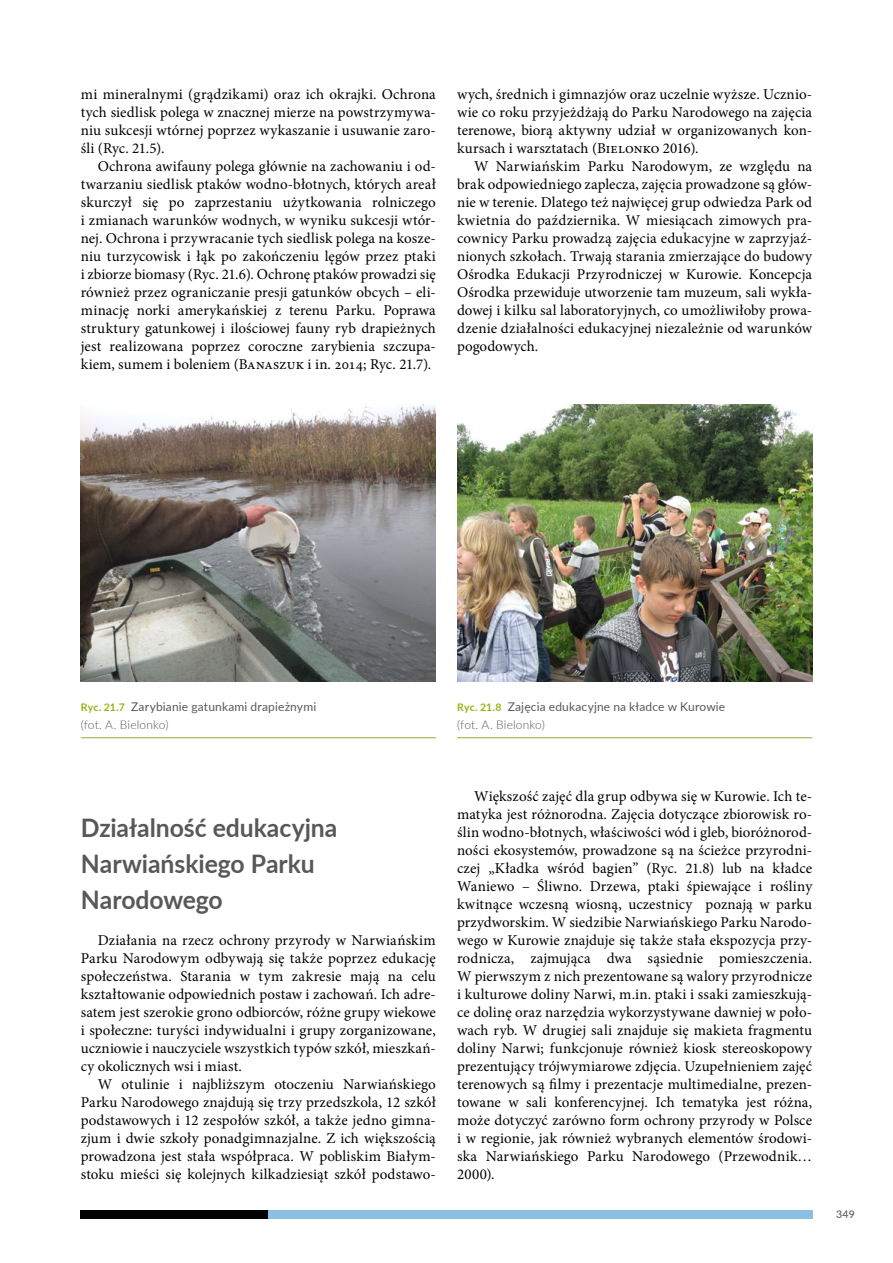
<style>
.page{position:relative;width:893px;height:1263px;background:#fff}
.page>*{position:absolute;margin:0;border:0;box-sizing:border-box;transform-origin:0 0}
.t1{font:700 25.5px/36px "Lato";color:#58585a}
.t2{font:15px/18px "Minion Pro";color:#000;text-align:justify}
.t3{font:12px/18px "Lato";letter-spacing:.015em;color:#58585a}
.t4{font:500 10.5px "Lato";color:#58585a}
.s1{font-weight:700;font-size:10.5px;color:#97b314}
.s2{font-weight:300}
</style>
<div class="page">
<div style="left:81px;top:1210px;width:187px;height:8px;background:#000"></div>
<div style="left:268px;top:1210px;width:544px;height:8px;background:#8cbfe3"></div>
<hr style="left:81px;top:737px;width:355px;height:1px;background:#95ad3c">
<hr style="left:457px;top:737px;width:355px;height:1px;background:#95ad3c">
<img style="left:81px;top:405px;width:355px;height:276px">
<img style="left:457px;top:405px;width:355px;height:276px">
<p class="t2" style="left:81px;top:85px;width:357px">mi mineralnymi (grądzikami) oraz ich okrajki. Ochrona tych siedlisk polega w znacznej mierze na powstrzymywa&shy;niu sukcesji wtórnej poprzez wykaszanie i usuwanie zaro&shy;śli (Ryc. 21.5).</p>
<p class="t2" style="left:81px;top:157px;width:357px;text-indent:17px">Ochrona awifauny polega głównie na zachowaniu i od&shy;twarzaniu siedlisk ptaków wodno-błotnych, których areał skurczył się po zaprzestaniu użytkowania rolniczego i zmianach warunków wodnych, w wyniku sukcesji wtór&shy;nej. Ochrona i przywracanie tych siedlisk polega na kosze&shy;niu turzycowisk i łąk po zakończeniu lęgów przez ptaki i zbiorze biomasy (Ryc. 21.6). Ochronę ptaków prowadzi się również przez ograniczanie presji gatunków obcych – eli&shy;minację norki amerykańskiej z terenu Parku. Poprawa struktury gatunkowej i ilościowej fauny ryb drapieżnych jest realizowana poprzez coroczne zarybienia szczupa&shy;kiem, sumem i boleniem (Banaszuk i in. 2014; Ryc. 21.7).</p>
<p class="t2" style="left:457px;top:85px;width:357px">wych, średnich i gimnazjów oraz uczelnie wyższe. Ucznio&shy;wie co roku przyjeżdżają do Parku Narodowego na zajęcia terenowe, biorą aktywny udział w organizowanych kon&shy;kursach i warsztatach (Bielonko 2016).</p>
<p class="t2" style="left:457px;top:157px;width:357px;text-indent:17px">W Narwiańskim Parku Narodowym, ze względu na brak odpowiedniego zaplecza, zajęcia prowadzone są głów&shy;nie w terenie. Dlatego też najwięcej grup odwiedza Park od kwietnia do października. W miesiącach zimowych pra&shy;cownicy Parku prowadzą zajęcia edukacyjne w zaprzyjaź&shy;nionych szkołach. Trwają starania zmierzające do budowy Ośrodka Edukacji Przyrodniczej w Kurowie. Koncepcja Ośrodka przewiduje utworzenie tam muzeum, sali wykła&shy;dowej i kilku sal laboratoryjnych, co umożliwiłoby prowa&shy;dzenie działalności edukacyjnej niezależnie od warunków pogodowych.</p>
<p class="t3" style="left:81px;top:697px;width:237px"><span class="s1">Ryc. 21.7</span> Zarybianie gatunkami drapieżnymi <span class="s2">(fot. A. Bielonko)</span></p>
<p class="t3" style="left:457px;top:697px;width:270px"><span class="s1">Ryc. 21.8</span> Zajęcia edukacyjne na kładce w Kurowie <span class="s2">(fot. A. Bielonko)</span></p>
<h1 class="t1" style="left:81px;top:808px;width:258px">Działalność edukacyjna<br>Narwiańskiego Parku<br>Narodowego</h1>
<p class="t2" style="left:81px;top:931px;width:357px;text-indent:17px">Działania na rzecz ochrony przyrody w Narwiańskim Parku Narodowym odbywają się także poprzez edukację społeczeństwa. Starania w tym zakresie mają na celu kształtowanie odpowiednich postaw i zachowań. Ich adre&shy;satem jest szerokie grono odbiorców, różne grupy wiekowe i społeczne: turyści indywidualni i grupy zorganizowane, uczniowie i nauczyciele wszystkich typów szkół, mieszkań&shy;cy okolicznych wsi i miast.</p>
<p class="t2" style="left:81px;top:1075px;width:357px;text-indent:17px">W otulinie i najbliższym otoczeniu Narwiańskiego Parku Narodowego znajdują się trzy przedszkola, 12 szkół podstawowych i 12 zespołów szkół, a także jedno gimna&shy;zjum i dwie szkoły ponadgimnazjalne. Z ich większością prowadzona jest stała współpraca. W pobliskim Białym&shy;stoku mieści się kolejnych kilkadziesiąt szkół podstawo-</p>
<p class="t2" style="left:457px;top:787px;width:357px;text-indent:17px">Większość zajęć dla grup odbywa się w Kurowie. Ich te&shy;matyka jest różnorodna. Zajęcia dotyczące zbiorowisk ro&shy;ślin wodno-błotnych, właściwości wód i gleb, bioróżnorod&shy;ności ekosystemów, prowadzone są na ścieżce przyrodni&shy;czej „Kładka wśród bagien” (Ryc. 21.8) lub na kładce Waniewo – Śliwno. Drzewa, ptaki śpiewające i rośliny kwitnące wczesną wiosną, uczestnicy poznają w parku przydworskim. W siedzibie Narwiańskiego Parku Narodo&shy;wego w Kurowie znajduje się także stała ekspozycja przy&shy;rodnicza, zajmująca dwa sąsiednie pomieszczenia.<br>W pierwszym z nich prezentowane są walory przyrodnicze i kulturowe doliny Narwi, m.in. ptaki i ssaki zamieszkują&shy;ce dolinę oraz narzędzia wykorzystywane dawniej w poło&shy;wach ryb. W drugiej sali znajduje się makieta fragmentu doliny Narwi; funkcjonuje również kiosk stereoskopowy prezentujący trójwymiarowe zdjęcia. Uzupełnieniem zajęć terenowych są filmy i prezentacje multimedialne, prezen&shy;towane w sali konferencyjnej. Ich tematyka jest różna, może dotyczyć zarówno form ochrony przyrody w Polsce i w regionie, jak również wybranych elementów środowi&shy;ska Narwiańskiego Parku Narodowego (Przewodnik… 2000).</p>
<p class="t4" style="left:836px;top:1207px;width:20px">349</p>
</div>
